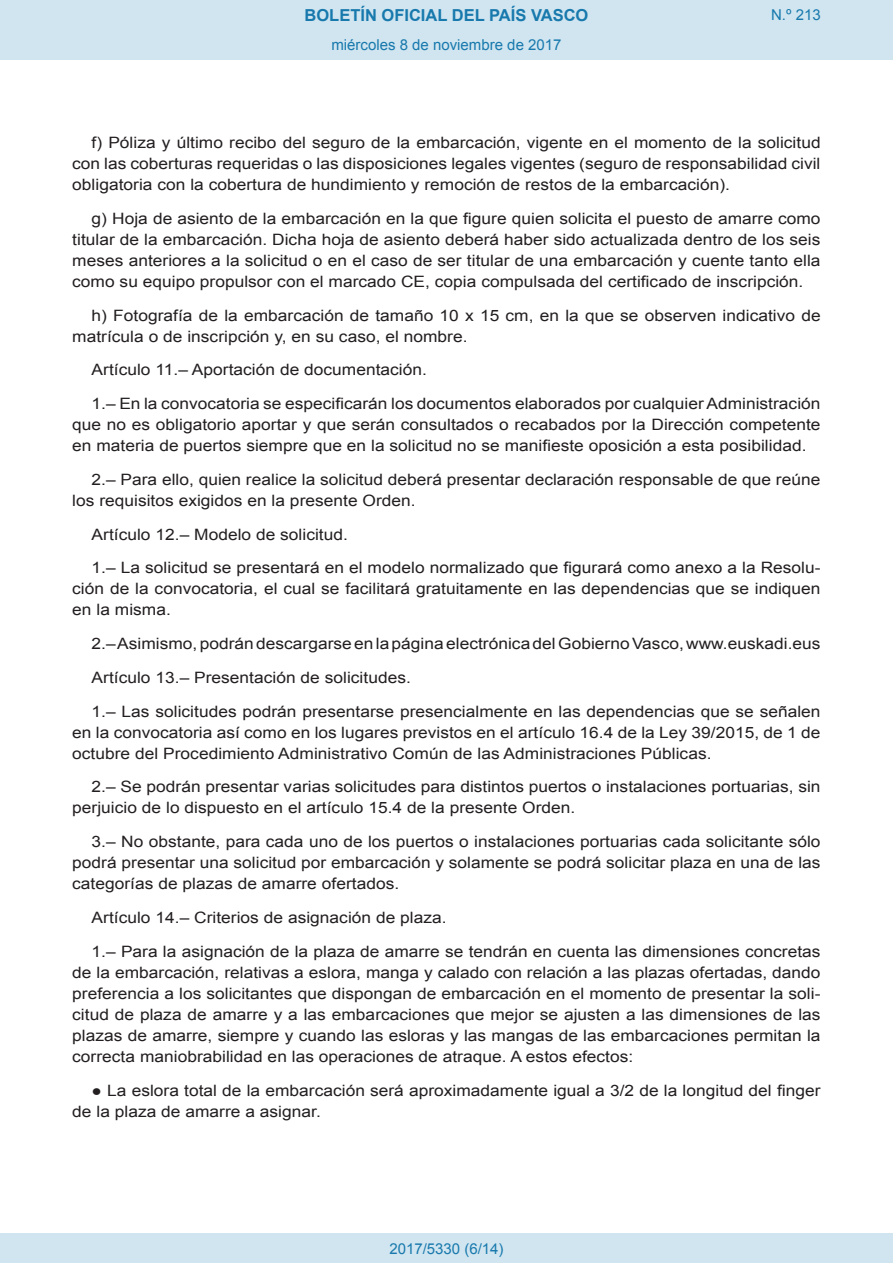
<style>
.page{position:relative;width:893px;height:1263px;background:#fff}
.page>*{position:absolute;margin:0;border:0;box-sizing:border-box;transform-origin:0 0}
.t1{font:700 16.5px "Arial";color:#1879ad}
.BOPVDetalle{font:15.6px/21px "Arial";color:#231f20;text-align:justify;scale:1.11 1}
.Paginacion_Centro{font:15px "Arial";color:#1879ad}
</style>
<div class="page">
<div style="left:0;top:0;width:893px;height:60px;background:#d0e5f0"></div>
<div style="left:0;top:1233px;width:893px;height:30px;background:#d0e5f0"></div>
<p class="t1" style="left:305px;top:4px;width:285px">BOLETÍN OFICIAL DEL PAÍS VASCO</p>
<p class="Paginacion_Centro" style="left:331px;top:35px;width:232px">miércoles 8 de noviembre de 2017</p>
<p class="Paginacion_Centro" style="left:771px;top:5px;width:51px">N.º 213</p>
<p class="BOPVDetalle" style="left:72px;top:132px;width:676px;text-indent:19px">f) Póliza y último recibo del seguro de la embarcación, vigente en el momento de la solicitud con las coberturas requeridas o las disposiciones legales vigentes (seguro de responsabilidad civil obligatoria con la cobertura de hundimiento y remoción de restos de la embarcación).</p>
<p class="BOPVDetalle" style="left:72px;top:208px;width:676px;text-indent:19px">g) Hoja de asiento de la embarcación en la que figure quien solicita el puesto de amarre como titular de la embarcación. Dicha hoja de asiento deberá haber sido actualizada dentro de los seis meses anteriores a la solicitud o en el caso de ser titular de una embarcación y cuente tanto ella como su equipo propulsor con el marcado CE, copia compulsada del certificado de inscripción.</p>
<p class="BOPVDetalle" style="left:72px;top:305px;width:676px;text-indent:19px">h) Fotografía de la embarcación de tamaño 10 x 15 cm, en la que se observen indicativo de matrícula o de inscripción y, en su caso, el nombre.</p>
<p class="BOPVDetalle" style="left:92px;top:360px;width:304px">Artículo 11.– Aportación de documentación.</p>
<p class="BOPVDetalle" style="left:72px;top:393px;width:676px;text-indent:19px">1.– En la convocatoria se especificarán los documentos elaborados por cualquier Administración que no es obligatorio aportar y que serán consultados o recabados por la Dirección competente en materia de puertos siempre que en la solicitud no se manifieste oposición a esta posibilidad.</p>
<p class="BOPVDetalle" style="left:72px;top:469px;width:675px;text-indent:19px">2.– Para ello, quien realice la solicitud deberá presentar declaración responsable de que reúne los requisitos exigidos en la presente Orden.</p>
<p class="BOPVDetalle" style="left:92px;top:524px;width:232px">Artículo 12.– Modelo de solicitud.</p>
<p class="BOPVDetalle" style="left:72px;top:558px;width:676px;text-indent:19px">1.– La solicitud se presentará en el modelo normalizado que figurará como anexo a la Resolu&shy;ción de la convocatoria, el cual se facilitará gratuitamente en las dependencias que se indiquen en la misma.</p>
<p class="BOPVDetalle" style="left:92px;top:633px;width:658px">2.– Asimismo, podrán descargarse en la página electrónica del Gobierno Vasco, www.euskadi.eus</p>
<p class="BOPVDetalle" style="left:92px;top:667px;width:289px">Artículo 13.– Presentación de solicitudes.</p>
<p class="BOPVDetalle" style="left:72px;top:701px;width:676px;text-indent:19px">1.– Las solicitudes podrán presentarse presencialmente en las dependencias que se señalen en la convocatoria así como en los lugares previstos en el artículo 16.4 de la Ley 39/2015, de 1 de octubre del Procedimiento Administrativo Común de las Administraciones Públicas.</p>
<p class="BOPVDetalle" style="left:72px;top:777px;width:676px;text-indent:19px">2.– Se podrán presentar varias solicitudes para distintos puertos o instalaciones portuarias, sin perjuicio de lo dispuesto en el artículo 15.4 de la presente Orden.</p>
<p class="BOPVDetalle" style="left:72px;top:831px;width:676px;text-indent:19px">3.– No obstante, para cada uno de los puertos o instalaciones portuarias cada solicitante sólo podrá presentar una solicitud por embarcación y solamente se podrá solicitar plaza en una de las categorías de plazas de amarre ofertados.</p>
<p class="BOPVDetalle" style="left:92px;top:907px;width:321px">Artículo 14.– Criterios de asignación de plaza.</p>
<p class="BOPVDetalle" style="left:72px;top:941px;width:676px;text-indent:19px">1.– Para la asignación de la plaza de amarre se tendrán en cuenta las dimensiones concretas de la embarcación, relativas a eslora, manga y calado con relación a las plazas ofertadas, dando preferencia a los solicitantes que dispongan de embarcación en el momento de presentar la soli&shy;citud de plaza de amarre y a las embarcaciones que mejor se ajusten a las dimensiones de las plazas de amarre, siempre y cuando las esloras y las mangas de las embarcaciones permitan la correcta maniobrabilidad en las operaciones de atraque. A estos efectos:</p>
<p class="BOPVDetalle" style="left:72px;top:1080px;width:675px;text-indent:19px">● La eslora total de la embarcación será aproximadamente igual a 3/2 de la longitud del finger de la plaza de amarre a asignar.</p>
<p class="Paginacion_Centro" style="left:389px;top:1238px;width:116px">2017/5330 (6/14)</p>
</div>
